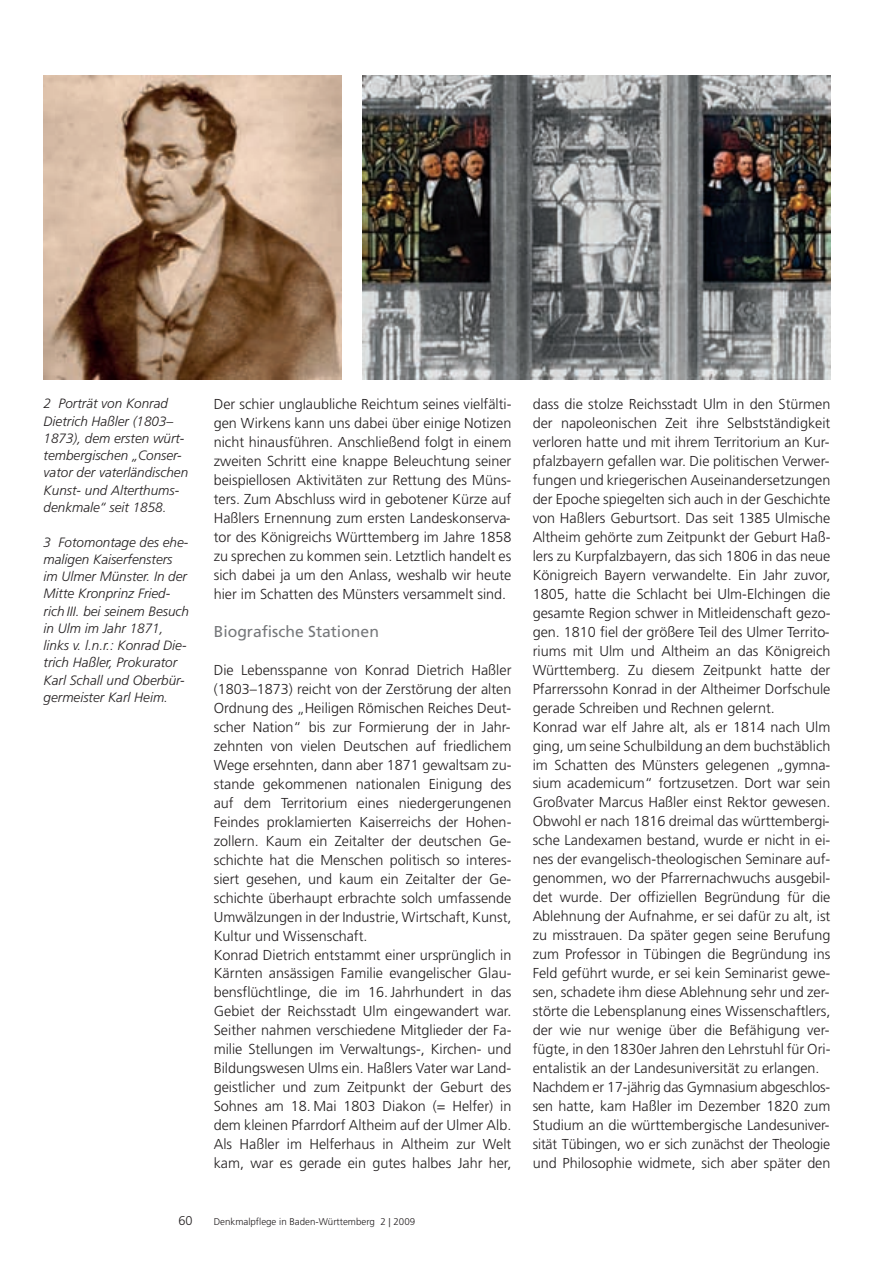
<style>
.page{position:relative;width:894px;height:1264px;background:#fff}
.page>*{position:absolute;margin:0;border:0;box-sizing:border-box;transform-origin:0 0}
.t1{font:15.75px "Frutiger";color:#76787b}
.t2{font:300 14.4px/19px "Frutiger";color:#231f20}
.t3{font:italic 300 13.5px/17.2px "Frutiger";color:#231f20}
.t4{font:300 12.75px "Frutiger";color:#231f20}
.t5{font:300 9.75px "Frutiger";color:#231f20}
.s1{font-size:12px}
</style>
<div class="page">
<img style="left:44px;top:76px;width:297px;height:303px">
<img style="left:363px;top:76px;width:467px;height:303px">
<p class="t3" style="left:44px;top:396px;width:146px">2 Porträt von Konrad<br>Dietrich Haßler (1803–<br>1873), dem ersten würt&shy;tembergischen „Conser&shy;vator der vaterländischen<br>Kunst- und Alterthums&shy;denkmale“ seit 1858.</p>
<p class="t3" style="left:44px;top:534px;width:147px">3 Fotomontage des ehe&shy;maligen Kaiserfensters im Ulmer Münster. In der<br>Mitte Kronprinz Fried - rich III. bei seinem Besuch in Ulm im Jahr 1871, links v. l.n.r.: Konrad Die&shy;trich Haßler, Prokurator<br>Karl Schall und Oberbür&shy;germeister Karl Heim.</p>
<p class="t2" style="left:214px;top:395px;width:299px;text-align:justify">Der schier unglaubliche Reichtum seines vielfälti&shy;gen Wirkens kann uns dabei über einige Notizen nicht hinausführen. Anschließend folgt in einem zweiten Schritt eine knappe Beleuchtung seiner beispiellosen Aktivitäten zur Rettung des Müns&shy;ters. Zum Abschluss wird in gebotener Kürze auf Haßlers Ernennung zum ersten Landeskonserva&shy;tor des Königreichs Württemberg im Jahre 1858 zu sprechen zu kommen sein. Letztlich handelt es sich dabei ja um den Anlass, weshalb wir heute hier im Schatten des Münsters versammelt sind.</p>
<p class="t1" style="left:214px;top:625px;width:167px">Biografische Stationen</p>
<p class="t2" style="left:214px;top:661px;width:299px">Die Lebensspanne von Konrad Dietrich Haßler (1803–1873) reicht von der Zerstörung der alten Ordnung des „Heiligen Römischen Reiches Deut&shy;scher Nation“ bis zur Formierung der in Jahr&shy;zehnten von vielen Deutschen auf friedlichem Wege ersehnten, dann aber 1871 gewaltsam zu&shy;stande gekommenen nationalen Einigung des auf dem Territorium eines niedergerungenen Feindes proklamierten Kaiserreichs der Hohen - zollern. Kaum ein Zeitalter der deutschen Ge&shy;schichte hat die Menschen politisch so interes&shy;siert gesehen, und kaum ein Zeitalter der Ge&shy;schichte überhaupt erbrachte solch umfassende Umwälzungen in der Industrie, Wirtschaft, Kunst, Kultur und Wissenschaft.<br>Konrad Dietrich entstammt einer ursprünglich in Kärnten ansässigen Familie evangelischer Glau&shy;bensflüchtlinge, die im 16. Jahrhundert in das Gebiet der Reichsstadt Ulm eingewandert war.<br>Seither nahmen verschiedene Mitglieder der Fa&shy;milie Stellungen im Verwaltungs-, Kirchen- und Bildungswesen Ulms ein. Haßlers Vater war Land&shy;geistlicher und zum Zeitpunkt der Geburt des Sohnes am 18. Mai 1803 Diakon (= Helfer) in dem kleinen Pfarrdorf Altheim auf der Ulmer Alb.<br>Als Haßler im Helferhaus in Altheim zur Welt kam, war es gerade ein gutes halbes Jahr her,</p>
<p class="t4" style="left:178px;top:1216px;width:16px">60</p>
<p class="t5" style="left:214px;top:1218px;width:203px">Denkmalpflege in Baden-Württemberg 2 <span class="s1">|</span> 2009</p>
<p class="t2" style="left:533px;top:395px;width:299px">dass die stolze Reichsstadt Ulm in den Stürmen der napoleonischen Zeit ihre Selbstständigkeit verloren hatte und mit ihrem Territorium an Kur&shy;pfalzbayern gefallen war. Die politischen Verwer&shy;fungen und kriegerischen Auseinandersetzungen der Epoche spiegelten sich auch in der Geschichte von Haßlers Geburtsort. Das seit 1385 Ulmische Altheim gehörte zum Zeitpunkt der Geburt Haß&shy;lers zu Kurpfalzbayern, das sich 1806 in das neue Königreich Bayern verwandelte. Ein Jahr zuvor, 1805, hatte die Schlacht bei Ulm-Elchingen die gesamte Region schwer in Mitleidenschaft gezo&shy;gen. 1810 fiel der größere Teil des Ulmer Territo&shy;riums mit Ulm und Altheim an das Königreich Württemberg. Zu diesem Zeitpunkt hatte der Pfarrerssohn Konrad in der Altheimer Dorfschule gerade Schreiben und Rechnen gelernt.<br>Konrad war elf Jahre alt, als er 1814 nach Ulm ging, um seine Schulbildung an dem buchstäblich im Schatten des Münsters gelegenen „gymna&shy;sium academicum“ fortzusetzen. Dort war sein Großvater Marcus Haßler einst Rektor gewesen.<br>Obwohl er nach 1816 dreimal das württembergi&shy;sche Landexamen bestand, wurde er nicht in ei&shy;nes der evangelisch-theologischen Seminare auf&shy;genommen, wo der Pfarrernachwuchs ausgebil&shy;det wurde. Der offiziellen Begründung für die Ablehnung der Aufnahme, er sei dafür zu alt, ist zu misstrauen. Da später gegen seine Berufung zum Professor in Tübingen die Begründung ins Feld geführt wurde, er sei kein Seminarist gewe&shy;sen, schadete ihm diese Ablehnung sehr und zer&shy;störte die Lebensplanung eines Wissenschaftlers, der wie nur wenige über die Befähigung ver&shy;fügte, in den 1830er Jahren den Lehrstuhl für Ori&shy;entalistik an der Landesuniversität zu erlangen.<br>Nachdem er 17-jährig das Gymnasium abgeschlos&shy;sen hatte, kam Haßler im Dezember 1820 zum Studium an die württembergische Landesuniver&shy;sität Tübingen, wo er sich zunächst der Theologie und Philosophie widmete, sich aber später den</p>
</div>
